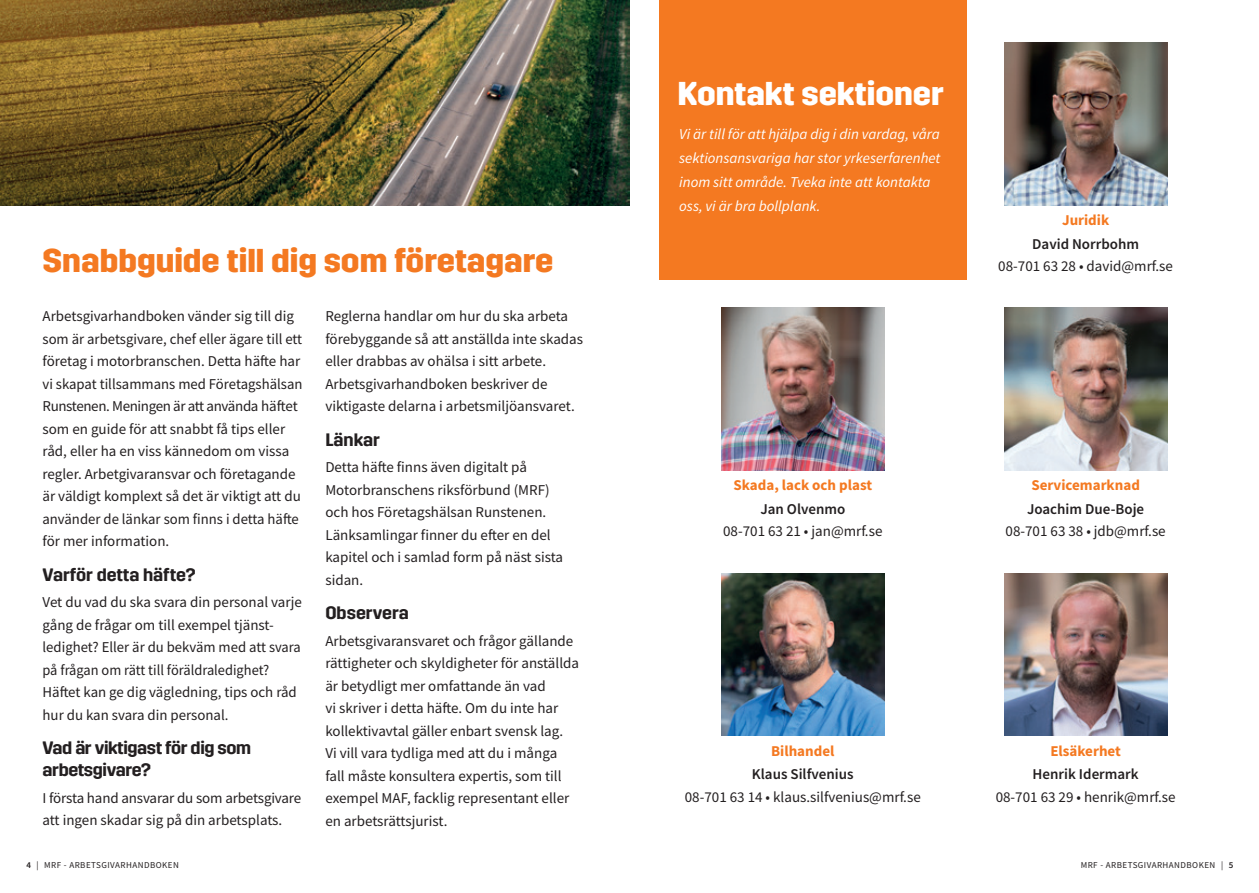
<style>
.page{position:relative;width:1259px;height:893px;background:#fff}
.page>*{position:absolute;margin:0;border:0;box-sizing:border-box;transform-origin:0 0}
.t1{font:700 33px "Trim";color:#f47921}
.t2{font:700 33px "Trim";color:#fff}
.t3{font:600 18px/21.6px "Trim";letter-spacing:-.02em;color:#231f20}
.t4{font:600 18px "Trim";color:#231f20}
.t5{font:15px/22.5px "Source Sans Pro";color:#231f20}
.t6{font:italic 15px/24px "Source Sans Pro";color:#fff}
.t7{font:600 15px "Source Sans Pro";color:#231f20}
.t8{font:700 15px "Source Sans Pro";color:#f47921}
.t9{font:9px "Source Sans Pro";letter-spacing:.05em;color:#231f20}
.s1{font-weight:600}
</style>
<div class="page">
<div style="left:660px;top:0;width:307px;height:280px;background:#f47921"></div>
<img style="left:0;top:0;width:629px;height:205px">
<img style="left:1004px;top:308px;width:163px;height:162px">
<img style="left:721px;top:308px;width:163px;height:162px">
<img style="left:1004px;top:43px;width:163px;height:162px">
<img style="left:721px;top:573px;width:163px;height:163px">
<img style="left:1004px;top:573px;width:163px;height:163px">
<h1 class="t1" style="left:43px;top:241px;width:512px">Snabbguide till dig som företagare</h1>
<p class="t5" style="left:43px;top:305px;width:261px">Arbetsgivarhandboken vänder sig till dig som är arbetsgivare, chef eller ägare till ett företag i motorbranschen. Detta häfte har vi skapat tillsammans med Företagshälsan Runstenen. Meningen är att använda häftet som en guide för att snabbt få tips eller råd, eller ha en viss kännedom om vissa regler. Arbetgivaransvar och företagande är väldigt komplext så det är viktigt att du använder de länkar som finns i detta häfte för mer information.</p>
<p class="t4" style="left:43px;top:564px;width:155px">Varför detta häfte?</p>
<p class="t5" style="left:43px;top:591px;width:261px">Vet du vad du ska svara din personal varje gång de frågar om till exempel tjänst&shy;ledighet? Eller är du bekväm med att svara på frågan om rätt till föräldraledighet?<br>Häftet kan ge dig vägledning, tips och råd hur du kan svara din personal.</p>
<p class="t3" style="left:43px;top:737px;width:210px">Vad är viktigast för dig som arbetsgivare?</p>
<p class="t5" style="left:43px;top:786px;width:260px">I första hand ansvarar du som arbetsgivare att ingen skadar sig på din arbetsplats.</p>
<p class="t5" style="left:325px;top:305px;width:259px">Reglerna handlar om hur du ska arbeta förebyggande så att anställda inte skadas eller drabbas av ohälsa i sitt arbete.<br>Arbetsgivarhandboken beskriver de viktigaste delarna i arbetsmiljöansvaret.</p>
<p class="t3" style="left:325px;top:429px;width:56px">Länkar</p>
<p class="t5" style="left:325px;top:456px;width:239px">Detta häfte finns även digitalt på<br>Motorbranschens riksförbund (MRF) och hos Företagshälsan Runstenen.<br>Länksamlingar finner du efter en del kapitel och i samlad form på näst sista sidan.</p>
<p class="t4" style="left:325px;top:603px;width:85px">Observera</p>
<p class="t5" style="left:325px;top:630px;width:255px">Arbetsgivaransvaret och frågor gällande rättigheter och skyldigheter för anställda är betydligt mer omfattande än vad<br>vi skriver i detta häfte. Om du inte har kollektivavtal gäller enbart svensk lag.<br>Vi vill vara tydliga med att du i många fall måste konsultera expertis, som till exempel MAF, facklig representant eller en arbetsrättsjurist.</p>
<h1 class="t2" style="left:677px;top:74px;width:268px">Kontakt sektioner</h1>
<p class="t6" style="left:679px;top:122px;width:262px">Vi är till för att hjälpa dig i din vardag, våra sektionsansvariga har stor yrkeserfarenhet inom sitt område. Tveka inte att kontakta oss, vi är bra bollplank.</p>
<p class="t8" style="left:1062px;top:210px;width:49px">Juridik</p>
<p class="t7" style="left:1032px;top:234px;width:108px">David Norrbohm</p>
<p class="t5" style="left:998px;top:255px;width:176px">08-701 63 28 • david@mrf.se</p>
<p class="t8" style="left:733px;top:475px;width:140px">Skada, lack och plast</p>
<p class="t7" style="left:760px;top:499px;width:86px">Jan Olvenmo</p>
<p class="t5" style="left:723px;top:520px;width:161px">08-701 63 21 • jan@mrf.se</p>
<p class="t8" style="left:1031px;top:475px;width:110px">Servicemarknad</p>
<p class="t7" style="left:1027px;top:499px;width:119px">Joachim Due-Boje</p>
<p class="t5" style="left:1005px;top:520px;width:162px">08-701 63 38 • jdb@mrf.se</p>
<p class="t8" style="left:771px;top:740px;width:65px">Bilhandel</p>
<p class="t7" style="left:752px;top:764px;width:103px">Klaus Silfvenius</p>
<p class="t5" style="left:685px;top:785px;width:237px">08-701 63 14 • klaus.silfvenius@mrf.se</p>
<p class="t8" style="left:1050px;top:740px;width:72px">Elsäkerhet</p>
<p class="t7" style="left:1032px;top:764px;width:108px">Henrik Idermark</p>
<p class="t5" style="left:995px;top:785px;width:181px">08-701 63 29 • henrik@mrf.se</p>
<p class="t9" style="left:27px;top:859px;width:154px"><span class="s1">4</span> | MRF - ARBETSGIVARHANDBOKEN</p>
<p class="t9" style="left:1080px;top:859px;width:154px">MRF - ARBETSGIVARHANDBOKEN | <span class="s1">5</span></p>
</div>
